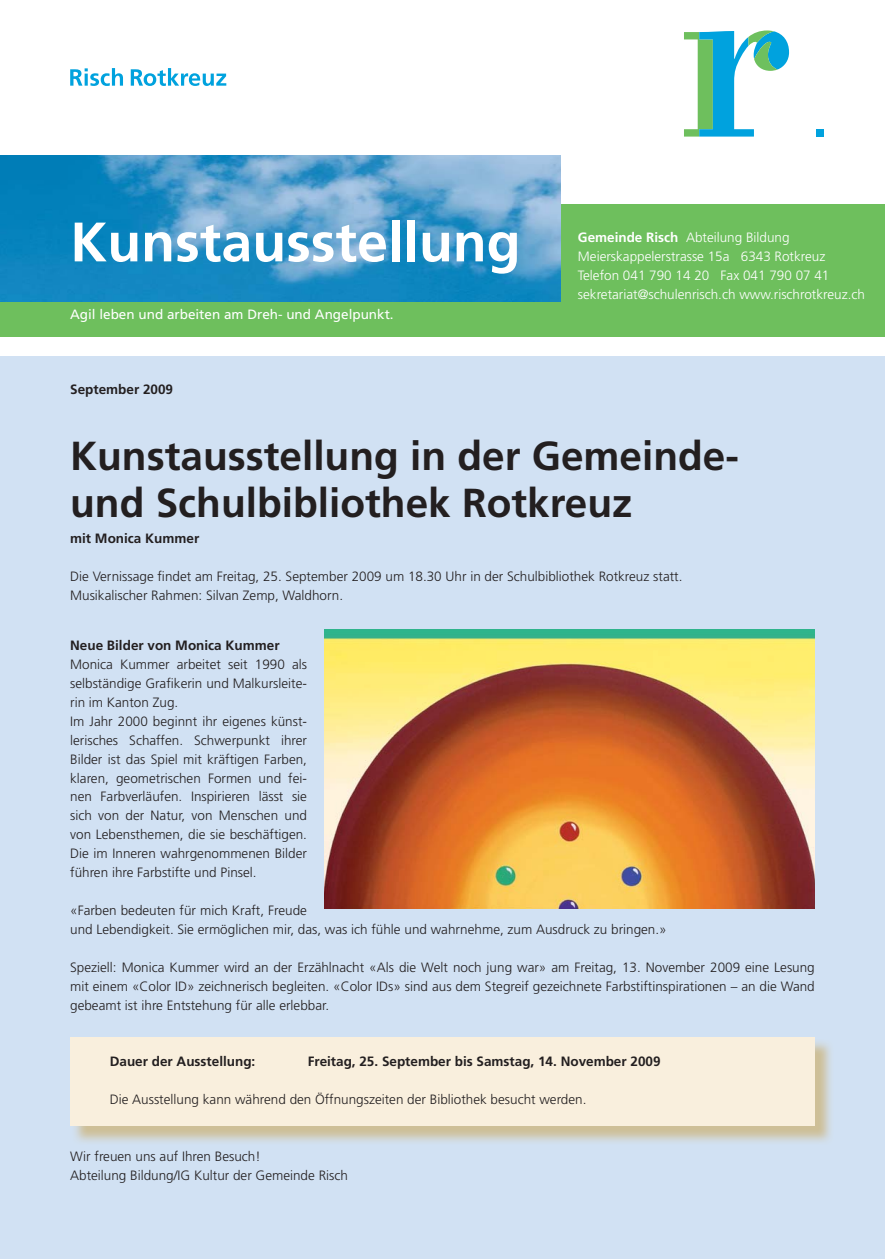
<style>
.page{position:relative;width:885px;height:1259px;background:#fff}
.page>*{position:absolute;margin:0;border:0;box-sizing:border-box;transform-origin:0 0}
.t1{font:700 55.5px "Frutiger LT Std";color:#fff}
.t2{font:700 40.5px/47.7px "Frutiger LT Std";color:#231f20}
.t3{font:300 13.5px/18.9px "Frutiger LT Std";color:#231f20}
.t4{font:300 13.5px/18.9px "Frutiger LT Std";color:#fff}
.t5{font:700 13.5px "Frutiger LT Std";color:#231f20}
.t6{font:13.5px "Frutiger LT Std";color:#fff}
.s1{font-weight:700}
</style>
<div class="page">
<div style="left:0;top:356px;width:884px;height:903px;background:#d1e1f3"></div>
<img style="left:75px;top:1039px;width:756px;height:103px">
<div style="left:70px;top:1037px;width:744px;height:89px;background:#f9efdd"></div>
<img style="left:324px;top:629px;width:490px;height:280px">
<div style="left:0;top:205px;width:884px;height:132px;background:#6ebf5d"></div>
<img style="left:0;top:155px;width:561px;height:147px">
<svg style="left:684px;top:30px;width:105px;height:107px"></svg>
<div style="left:816px;top:129px;width:7px;height:8px;background:#00a2de"></div>
<svg style="left:70px;top:68px;width:53px;height:18px"></svg>
<svg style="left:131px;top:68px;width:95px;height:18px"></svg>
<h1 class="t1" style="left:70px;top:218px;width:452px">Kunstausstellung</h1>
<p class="t6" style="left:70px;top:308px;width:325px">Agil leben und arbeiten am Dreh- und Angelpunkt.</p>
<p class="t5" style="left:70px;top:383px;width:104px">September 2009</p>
<p class="t4" style="left:578px;top:229px;width:288px"><span class="s1">Gemeinde Risch</span> Abteilung Bildung Meierskappelerstrasse 15a 6343 Rotkreuz Telefon 041 790 14 20 Fax 041 790 07 41 sekretariat@schulenrisch.ch www.rischrotkreuz.ch</p>
<h2 class="t2" style="left:70px;top:434px;width:670px">Kunstausstellung in der Gemeinde&shy;und Schulbibliothek Rotkreuz</h2>
<p class="t5" style="left:70px;top:533px;width:131px">mit Monica Kummer</p>
<p class="t3" style="left:70px;top:568px;width:613px">Die Vernissage findet am Freitag, 25. September 2009 um 18.30 Uhr in der Schulbibliothek Rotkreuz statt.<br>Musikalischer Rahmen: Silvan Zemp, Waldhorn.</p>
<p class="t5" style="left:70px;top:639px;width:211px">Neue Bilder von Monica Kummer</p>
<p class="t3" style="left:70px;top:655px;width:238px">Monica Kummer arbeitet seit 1990 als selbständige Grafikerin und Malkursleite&shy;rin im Kanton Zug.<br>Im Jahr 2000 beginnt ihr eigenes künst&shy;lerisches Schaffen. Schwerpunkt ihrer Bilder ist das Spiel mit kräftigen Farben, klaren, geometrischen Formen und fei&shy;nen Farbverläufen. Inspirieren lässt sie sich von der Natur, von Menschen und von Lebensthemen, die sie beschäftigen.<br>Die im Inneren wahrgenommenen Bilder führen ihre Farbstifte und Pinsel.</p>
<p class="t3" style="left:70px;top:901px;width:598px">«Farben bedeuten für mich Kraft, Freude<br>und Lebendigkeit. Sie ermöglichen mir, das, was ich fühle und wahrnehme, zum Ausdruck zu bringen.»</p>
<p class="t3" style="left:70px;top:958px;width:746px;text-align:justify">Speziell: Monica Kummer wird an der Erzählnacht «Als die Welt noch jung war» am Freitag, 13. November 2009 eine Lesung mit einem «Color ID» zeichnerisch begleiten. «Color IDs» sind aus dem Stegreif gezeichnete Farbstiftinspirationen – an die Wand gebeamt ist ihre Entstehung für alle erlebbar.</p>
<p class="t5" style="left:110px;top:1056px;width:147px">Dauer der Ausstellung:</p>
<p class="t5" style="left:308px;top:1056px;width:354px">Freitag, 25. September bis Samstag, 14. November 2009</p>
<p class="t3" style="left:110px;top:1090px;width:478px">Die Ausstellung kann während den Öffnungszeiten der Bibliothek besucht werden.</p>
<p class="t3" style="left:70px;top:1147px;width:279px">Wir freuen uns auf Ihren Besuch!<br>Abteilung Bildung/IG Kultur der Gemeinde Risch</p>
</div>
